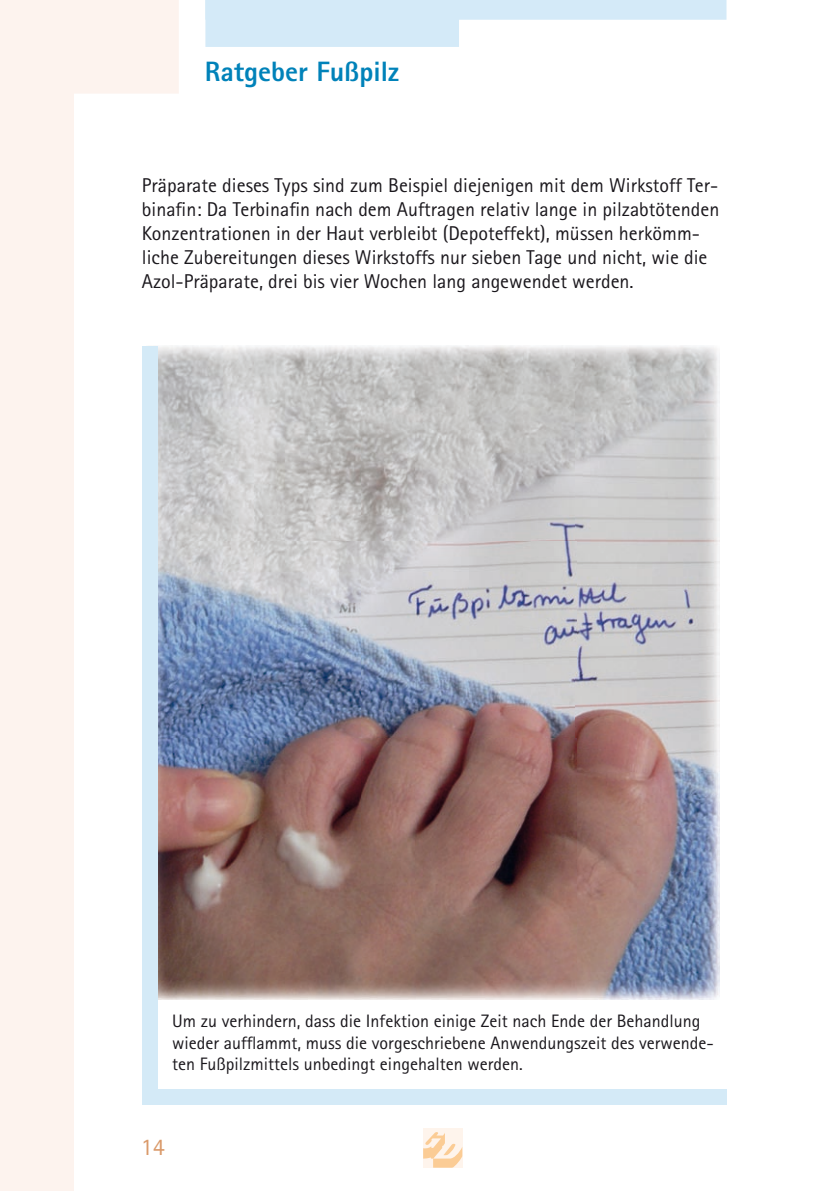
<style>
.page{position:relative;width:840px;height:1191px;background:#fff}
.page>*{position:absolute;margin:0;border:0;box-sizing:border-box;transform-origin:0 0}
.t1{font:800 28px "Agfa Rotis Sans Serif";color:#0082b9}
.t2{font:24px "Agfa Rotis Sans Serif";color:#da9a6a}
.t3{font:20px/24px "Agfa Rotis Sans Serif";color:#1a171c}
.t4{font:18px/21.6px "Agfa Rotis Sans Serif";color:#1a171c}
</style>
<div class="page">
<svg style="left:205px;top:0;width:521px;height:47px"></svg>
<div style="left:74px;top:0;width:105px;height:94px;background:#fdf3ee"></div>
<div style="left:0;top:0;width:73px;height:1191px;background:#fdf3ee"></div>
<hr style="left:72px;top:0;width:2px;height:1191px;background:#fdf3ee">
<div style="left:423px;top:1128px;width:39px;height:39px;background:#fef4ec"></div>
<svg style="left:423px;top:1132px;width:39px;height:35px"></svg>
<img style="left:157px;top:346px;width:561px;height:654px">
<div style="left:142px;top:1089px;width:584px;height:15px;background:#d4eaf7"></div>
<div style="left:142px;top:346px;width:15px;height:754px;background:#d4eaf7"></div>
<h1 class="t1" style="left:205px;top:54px;width:195px">Ratgeber Fußpilz</h1>
<p class="t3" style="left:142px;top:173px;width:578px">Präparate dieses Typs sind zum Beispiel diejenigen mit dem Wirkstoff Ter&shy;binafin: Da Terbinafin nach dem Auftragen relativ lange in pilzabtötenden Konzentrationen in der Haut verbleibt (Depoteffekt), müssen herkömm&shy;liche Zubereitungen dieses Wirkstoffs nur sieben Tage und nicht, wie die Azol-Präparate, drei bis vier Wochen lang angewendet werden.</p>
<p class="t4" style="left:172px;top:1010px;width:543px">Um zu verhindern, dass die Infektion einige Zeit nach Ende der Behandlung wieder aufflammt, muss die vorgeschriebene Anwendungszeit des verwende&shy;ten Fußpilzmittels unbedingt eingehalten werden.</p>
<p class="t2" style="left:141px;top:1133px;width:25px">14</p>
</div>
